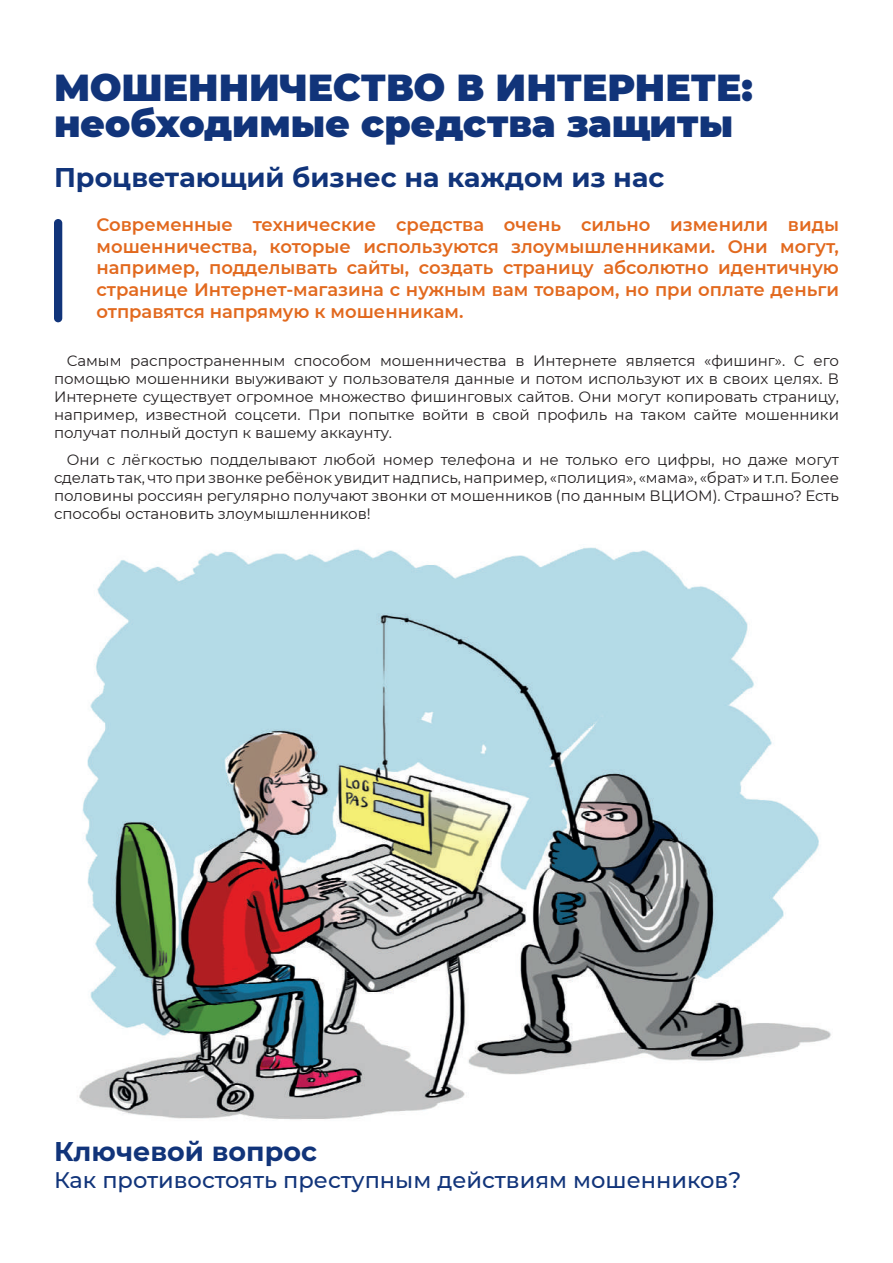
<style>
.page{position:relative;width:893px;height:1263px;background:#fff}
.page>*{position:absolute;margin:0;border:0;box-sizing:border-box;transform-origin:0 0}
.t1{font:900 37.5px/36px "Montserrat";color:#11347a}
.t2{font:700 27px "Montserrat";color:#11347a}
.t3{font:500 22.5px "Montserrat";color:#11347a}
.t4{font:600 18px/21.6px "Montserrat";color:#e2691e;text-align:justify}
.t5{font:15px/18px "Montserrat";color:#231f20;text-align:justify}
</style>
<div class="page">
<div style="left:54px;top:219px;width:8px;height:103px;background:#11347a;border-radius:4px"></div>
<img style="left:79px;top:547px;width:752px;height:573px">
<h1 class="t1" style="left:54px;top:67px;width:700px">МОШЕННИЧЕСТВО В ИНТЕРНЕТЕ: необходимые средства защиты</h1>
<h2 class="t2" style="left:54px;top:158px;width:612px">Процветающий бизнес на каждом из нас</h2>
<p class="t4" style="left:97px;top:213px;width:744px">Современные технические средства очень сильно изменили виды мошенничества, которые используются злоумышленниками. Они могут, например, подделывать сайты, создать страницу абсолютно идентичную странице Интернет-магазина с нужным вам товаром, но при оплате деньги отправятся напрямую к мошенникам.</p>
<p class="t5" style="left:54px;top:351px;width:786px;text-indent:13px">Самым распространенным способом мошенничества в Интернете является «фишинг». С его помощью мошенники выуживают у пользователя данные и потом используют их в своих целях. В Интернете существует огромное множество фишинговых сайтов. Они могут копировать страницу, например, известной соцсети. При попытке войти в свой профиль на таком сайте мошенники получат полный доступ к вашему аккаунту.</p>
<p class="t5" style="left:54px;top:450px;width:786px;text-indent:13px">Они с лёгкостью подделывают любой номер телефона и не только его цифры, но даже могут сделать так, что при звонке ребёнок увидит надпись, например, «полиция», «мама», «брат» и т.п. Более половины россиян регулярно получают звонки от мошенников (по данным ВЦИОМ). Страшно? Есть способы остановить злоумышленников!</p>
<h2 class="t2" style="left:54px;top:1132px;width:265px">Ключевой вопрос</h2>
<h3 class="t3" style="left:54px;top:1164px;width:689px">Как противостоять преступным действиям мошенников?</h3>
</div>
